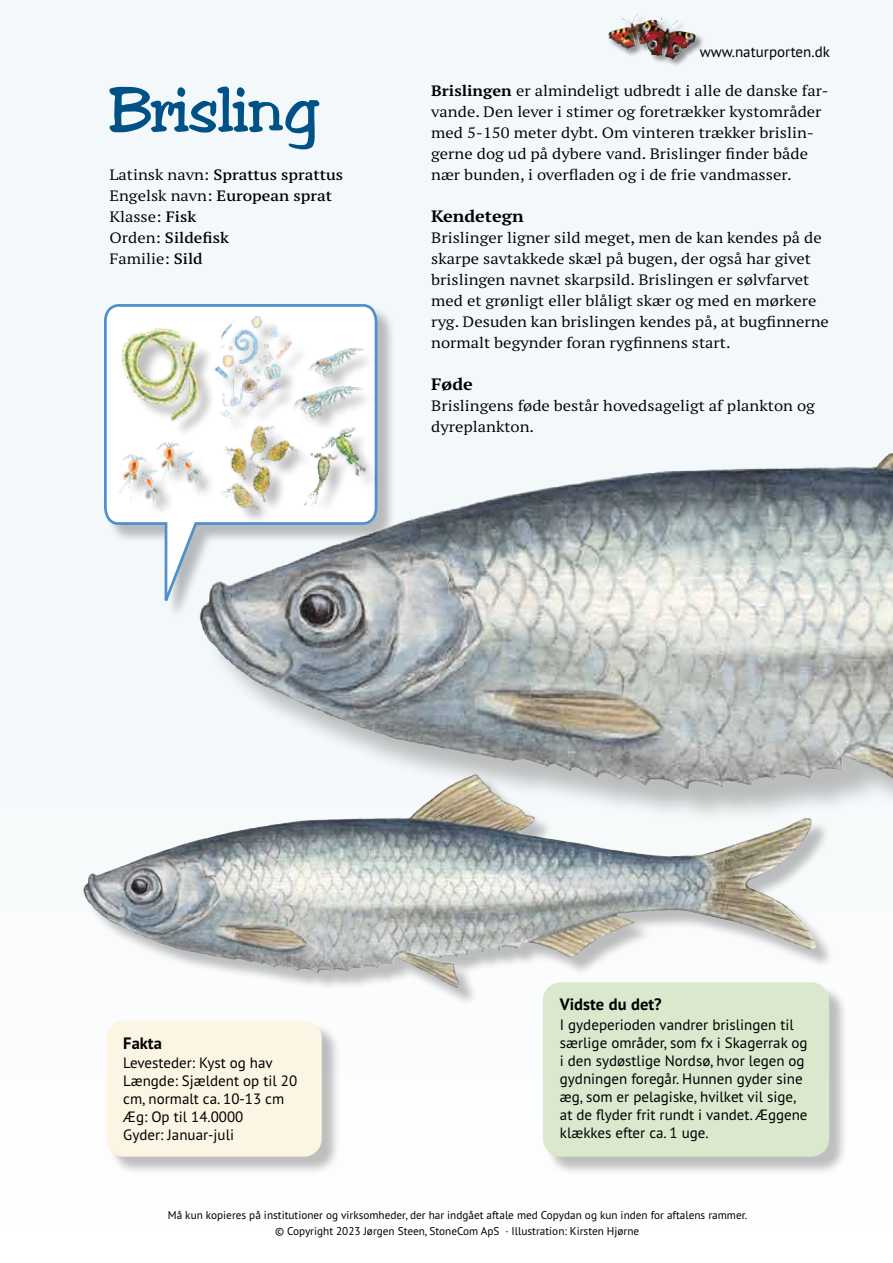
<style>
.page{position:relative;width:893px;height:1263px;background:#f3f8fa}
.page>*{position:absolute;margin:0;border:0;box-sizing:border-box;transform-origin:0 0}
.t1{font:60px "Toledo";color:#005286}
.t2{font:700 16.5px "PT Sans Pro";color:#000}
.t3{font:700 expanded 16.5px "PT Serif Pro";color:#000}
.t4{font:expanded 15px/21px "PT Serif Pro";color:#000}
.t5{font:15px/18px "PT Sans Pro";color:#000}
.t6{font:600 expanded 15px/21px "PT Serif Pro";color:#000}
.t7{font:11.25px/16.5px "PT Sans Pro";color:#000;text-align:center}
.s1{font-weight:400}
.s2{font-weight:700}
</style>
<div class="page">
<div style="left:608px;top:14px;width:96px;height:54px;background:#000;opacity:.4"></div>
<img style="left:608px;top:14px;width:58px;height:42px">
<div style="left:109px;top:1023px;width:231px;height:152px;background:#000;opacity:.25"></div>
<div style="left:106px;top:1020px;width:216px;height:137px;background:#fcf5e4;border-radius:18px"></div>
<div style="left:545px;top:985px;width:303px;height:190px;background:#000;opacity:.25"></div>
<div style="left:543px;top:982px;width:286px;height:175px;background:#dae8ce;border-radius:18px"></div>
<div style="left:86px;top:777px;width:748px;height:229px;background:#000;opacity:.25"></div>
<img style="left:164px;top:777px;width:312px;height:73px">
<div style="left:106px;top:306px;width:290px;height:313px;background:#000;opacity:.25"></div>
<svg style="left:104px;top:304px;width:275px;height:311px"></svg>
<div style="left:205px;top:458px;width:688px;height:369px;background:#000;opacity:.25"></div>
<img style="left:203px;top:453px;width:686px;height:153px">
<div style="left:123px;top:319px;width:259px;height:208px;background:#000;opacity:.25"></div>
<img style="left:113px;top:313px;width:256px;height:202px">
<h1 class="t1" style="left:109px;top:72px;width:211px">Brisling</h1>
<p class="t6" style="left:109px;top:164px;width:235px"><span class="s1">Latinsk navn:</span> Sprattus sprattus<br><span class="s1">Engelsk navn:</span> European sprat<br><span class="s1">Klasse:</span> Fisk<br><span class="s1">Orden:</span> Sildefisk<br><span class="s1">Familie:</span> Sild</p>
<p class="t5" style="left:700px;top:42px;width:132px">www.naturporten.dk</p>
<p class="t4" style="left:431px;top:80px;width:399px"><span class="s2">Brislingen</span> er almindeligt udbredt i alle de danske far&shy;vande. Den lever i stimer og foretrækker kystområder med 5-150 meter dybt. Om vinteren trækker brislin&shy;gerne dog ud på dybere vand. Brislinger finder både nær bunden, i overfladen og i de frie vandmasser.</p>
<p class="t3" style="left:431px;top:205px;width:94px">Kendetegn</p>
<p class="t4" style="left:431px;top:227px;width:399px">Brislinger ligner sild meget, men de kan kendes på de skarpe savtakkede skæl på bugen, der også har givet brislingen navnet skarpsild. Brislingen er sølvfarvet med et grønligt eller blåligt skær og med en mørkere ryg. Desuden kan brislingen kendes på, at bugfinnerne normalt begynder foran rygfinnens start.</p>
<p class="t3" style="left:431px;top:373px;width:43px">Føde</p>
<p class="t4" style="left:431px;top:395px;width:385px">Brislingens føde består hovedsageligt af plankton og dyreplankton.</p>
<p class="t2" style="left:123px;top:1032px;width:40px">Fakta</p>
<p class="t5" style="left:123px;top:1053px;width:175px">Levesteder: Kyst og hav<br>Længde: Sjældent op til 20 cm, normalt ca. 10-13 cm<br>Æg: Op til 14.0000<br>Gyder: Januar-juli</p>
<p class="t2" style="left:560px;top:994px;width:103px">Vidste du det?</p>
<p class="t5" style="left:560px;top:1015px;width:249px">I gydeperioden vandrer brislingen til særlige områder, som fx i Skagerrak og i den sydøstlige Nordsø, hvor legen og gydningen foregår. Hunnen gyder sine æg, som er pelagiske, hvilket vil sige, at de flyder frit rundt i vandet. Æggene klækkes efter ca. 1 uge.</p>
<p class="t7" style="left:168px;top:1206px;width:581px">Må kun kopieres på institutioner og virksomheder, der har indgået aftale med Copydan og kun inden for aftalens rammer. © Copyright 2023 Jørgen Steen, StoneCom ApS · Illustration: Kirsten Hjørne</p>
</div>
